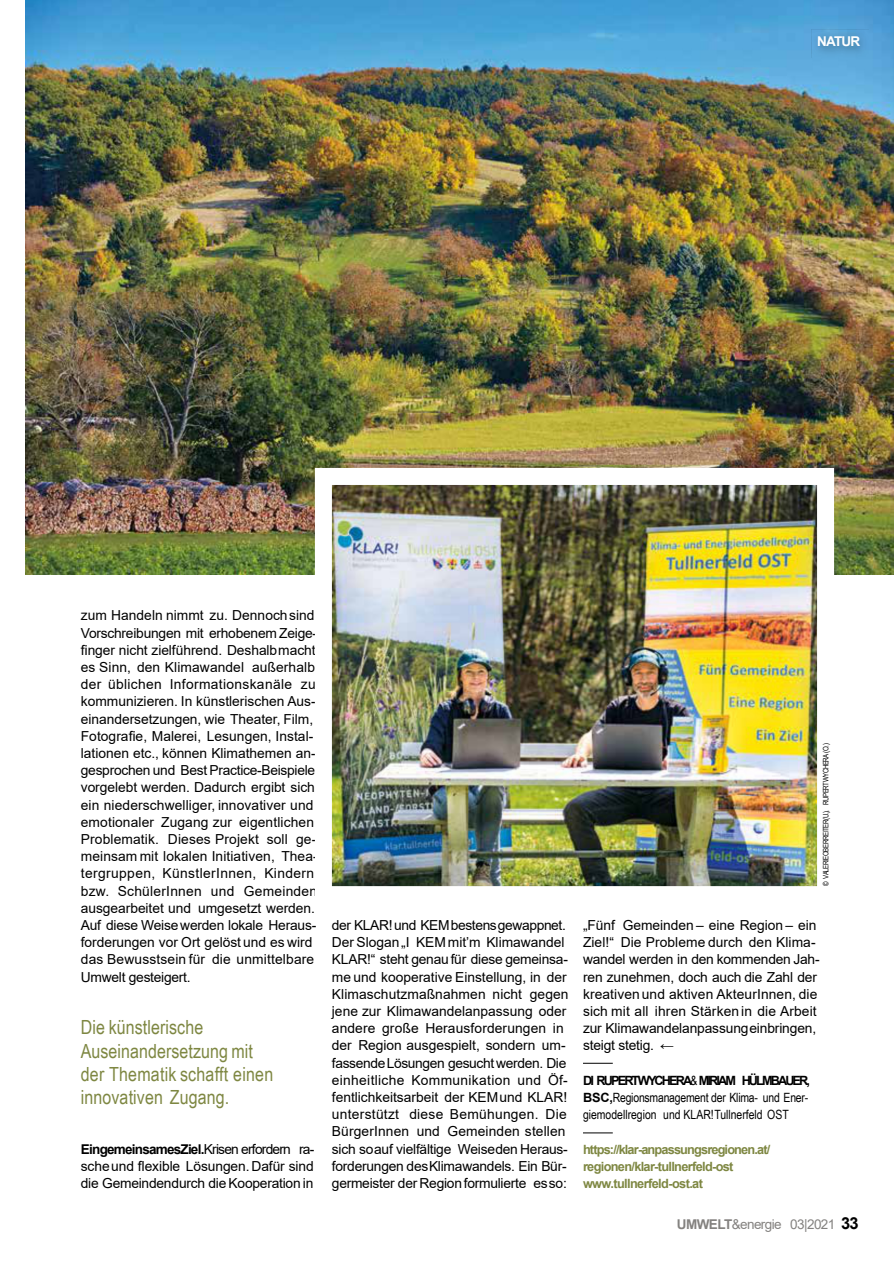
<style>
.page{position:relative;width:894px;height:1264px;background:#fff}
.page>*{position:absolute;margin:0;border:0;box-sizing:border-box;transform-origin:0 0}
.t1{font:19.5px/23.4px "Arial Narrow";letter-spacing:.005em;color:#7e8742}
.t2{font:13.8px/17.2px "Arial";color:#000}
.t3{font:700 13.5px "Arial";letter-spacing:-.055em;color:#000}
.t4{font:13.5px "Arial";letter-spacing:-.045em;color:#848280}
.t5{font:700 13.5px "Arial";letter-spacing:-.06em;color:#fff}
.t6{font:700 12.75px/17.2px "Arial";letter-spacing:-.055em;color:#7e8742}
.t7{font:12.75px/17.2px "Arial Narrow";color:#000}
.t8{font:700 12.75px "Arial";letter-spacing:-.15em;color:#000}
.t9{font:7.5px "Arial Narrow";letter-spacing:-.055em;color:#000}
.s1{font-weight:400;font-size:13.8px}
.s2{font-family:"Arial Narrow";font-weight:400}
.s3{font-family:"Arial";font-weight:700}
.s4{font-weight:700}
.s5{font-weight:700;font-size:16.5px;color:#000}
</style>
<div class="page">
<svg style="left:583px;top:1062px;width:29px;height:1px"></svg>
<svg style="left:583px;top:1132px;width:29px;height:1px"></svg>
<img style="left:26px;top:0;width:867px;height:574px">
<img style="left:333px;top:486px;width:482px;height:399px">
<div style="left:315px;top:468px;width:518px;height:435px;border:17px solid #fff"></div>
<img style="left:810px;top:30px;width:58px;height:28px">
<p class="t5" style="left:817px;top:36px;width:45px">NATUR</p>
<p class="t2" style="left:81px;top:608px;width:238px">zum Handeln nimmt zu. Dennochsind Vorschreibungen mit erhobenem Zeige&shy;finger nicht zielführend. Deshalbmacht es Sinn, den Klimawandel außerhalb der üblichen Informationskanäle zu kommunizieren. In künstlerischen Aus&shy;einandersetzungen, wie Theater, Film, Fotografie, Malerei, Lesungen, Instal&shy;lationen etc., können Klimathemen an&shy;gesprochen und Best Practice-Beispiele vorgelebt werden. Dadurch ergibt sich ein niederschwelliger, innovativer und emotionaler Zugang zur eigentlichen Problematik. Dieses Projekt soll ge&shy;meinsam mit lokalen Initiativen, Thea&shy;tergruppen, KünstlerInnen, Kindern bzw. SchülerInnen und Gemeinden ausgearbeitet und umgesetzt werden.<br>Auf diese Weise werden lokale Heraus&shy;forderungen vor Ort gelöst und es wird das Bewusstsein für die unmittelbare Umwelt gesteigert.</p>
<h1 class="t1" style="left:81px;top:1017px;width:194px">Die künstlerische<br>Auseinandersetzung mit der Thematik schafft einen innovativen Zugang.</h1>
<p class="t3" style="left:81px;top:1143px;width:235px">EingemeinsamesZiel.<span class="s1">Krisen erfordern ra-</span></p>
<p class="t2" style="left:81px;top:1158px;width:234px">scheund flexible Lösungen.Dafür sind die Gemeindendurch die Kooperation in</p>
<p class="t9" style="left:822px;top:886px;width:144px;rotate:-90deg">© VALERIEOBERREITER(U.), RUPERTWYCHERA (O.)</p>
<p class="t2" style="left:332px;top:917px;width:238px">der KLAR!und KEMbestensgewappnet.<br>Der Slogan„I KEM mit’m Klimawandel KLAR!“ steht genaufür diese gemeinsa&shy;me und kooperative Einstellung, in der Klimaschutzmaßnahmen nicht gegen jene zur Klimawandelanpassung oder andere große Herausforderungen in der Region ausgespielt, sondern um&shy;fassendeLösungen gesucht werden. Die einheitliche Kommunikation und Öf&shy;fentlichkeitsarbeit der KEMund KLAR! unterstützt diese Bemühungen. Die BürgerInnen und Gemeinden stellen sich soauf vielfältige Weiseden Heraus&shy;forderungen desKlimawandels. Ein Bür&shy;germeister der Regionformulierte esso:</p>
<p class="t2" style="left:583px;top:917px;width:238px">„Fünf Gemeinden – eine Region – ein Ziel!“ Die Probleme durch den Klima&shy;wandel werden in den kommenden Jah&shy;ren zunehmen, doch auch die Zahl der kreativen und aktiven AkteurInnen, die sich mit all ihren Stärken in die Arbeit zur Klimawandelanpassungeinbringen, steigt stetig. ←</p>
<p class="t8" style="left:583px;top:1075px;width:228px">DI RUPERTWYCHERA<span class="s2">&amp;</span> MIRIAM HÜLMBAUER,</p>
<p class="t7" style="left:583px;top:1090px;width:227px"><span class="s3">BSC,</span>Regionsmanagement der Klima- und Ener&shy;giemodellregion und KLAR!Tullnerfeld OST</p>
<p class="t6" style="left:583px;top:1141px;width:189px">https://klar-anpassungsregionen.at/ regionen/klar-tullnerfeld-ost www.tullnerfeld-ost.at</p>
<p class="t4" style="left:676px;top:1218px;width:183px"><span class="s4">UMWELT</span>&amp;energie 03|2021 <span class="s5">33</span></p>
</div>
